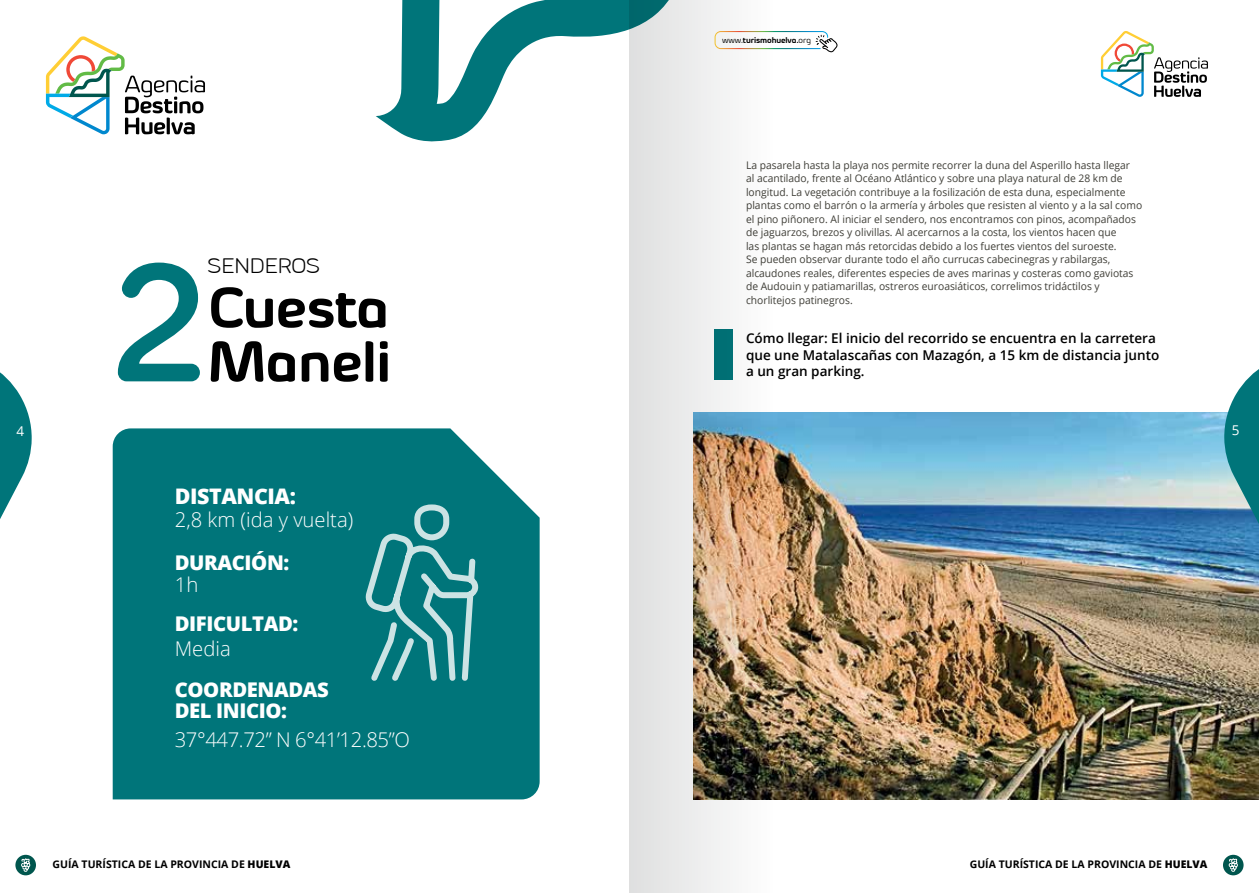
<style>
.page{position:relative;width:1259px;height:893px;background:#fff}
.page>*{position:absolute;margin:0;border:0;box-sizing:border-box;transform-origin:0 0}
.t1{font:700 172.95px "Bariol";color:#00757a}
.t2{font:700 57px/54px "Byom";letter-spacing:-.01em;color:#000}
.t3{font:800 21.45px "Open Sans";letter-spacing:-.02em;color:#fff}
.t4{font:300 21px "Byom";letter-spacing:.02em;color:#000}
.t5{font:800 20.25px/21px "Open Sans";letter-spacing:-.02em;color:#fff}
.t6{font:300 20.25px "Open Sans";color:#fff}
.t7{font:300 20.25px "Open Sans";letter-spacing:-.02em;color:#fff}
.t8{font:600 13.5px/16.5px "Open Sans";color:#000}
.t9{font:13.5px "Open Sans";color:#fff}
.t10{font:10.5px/13.5px "Open Sans";color:#3f3e37}
.t11{font:700 10.5px "Open Sans";color:#000}
.t12{font:700 8.4px "Byom";letter-spacing:-.01em;color:#000}
.s1{font-weight:400}
.s2{font-weight:800}
</style>
<div class="page">
<div style="left:113px;top:428px;width:426px;height:371px;background:#00757a"></div>
<img style="left:856px;top:412px;width:403px;height:387px">
<svg style="left:46px;top:36px;width:159px;height:98px"></svg>
<svg style="left:1101px;top:31px;width:107px;height:66px"></svg>
<svg style="left:376px;top:0;width:253px;height:142px"></svg>
<div style="left:15px;top:855px;width:21px;height:20px;background:#00564e;border-radius:50%"></div>
<svg style="left:21px;top:858px;width:10px;height:14px"></svg>
<div style="left:1223px;top:855px;width:20px;height:20px;background:#00564e;border-radius:50%"></div>
<svg style="left:1228px;top:858px;width:10px;height:14px"></svg>
<svg style="left:0;top:372px;width:32px;height:147px"></svg>
<svg style="left:1224px;top:369px;width:35px;height:207px;background:#4190a3"></svg>
<svg style="left:364px;top:503px;width:116px;height:179px;background:#308f93"></svg>
<img style="left:629px;top:0;width:227px;height:893px">
<h1 class="t1" style="left:111px;top:205px;width:95px">2</h1>
<h3 class="t4" style="left:208px;top:254px;width:113px">SENDEROS</h3>
<h2 class="t2" style="left:208px;top:281px;width:185px">Cuesta<br>Maneli</h2>
<p class="t12" style="left:722px;top:35px;width:91px"><span class="s1">www.</span>turismohuelva.<span class="s1">org</span></p>
<p class="t10" style="left:746px;top:158px;width:398px">La pasarela hasta la playa nos permite recorrer la duna del Asperillo hasta llegar<br>al acantilado, frente al Océano Atlántico y sobre una playa natural de 28 km de longitud. La vegetación contribuye a la fosilización de esta duna, especialmente plantas como el barrón o la armería y árboles que resisten al viento y a la sal como el pino piñonero. Al iniciar el sendero, nos encontramos con pinos, acompañados de jaguarzos, brezos y olivillas. Al acercarnos a la costa, los vientos hacen que<br>las plantas se hagan más retorcidas debido a los fuertes vientos del suroeste.<br>Se pueden observar durante todo el año currucas cabecinegras y rabilargas, alcaudones reales, diferentes especies de aves marinas y costeras como gaviotas de Audouin y patiamarillas, ostreros euroasiáticos, correlimos tridáctilos y chorlitejos patinegros.</p>
<p class="t8" style="left:746px;top:330px;width:415px">Cómo llegar: El inicio del recorrido se encuentra en la carretera que une Matalascañas con Mazagón, a 15 km de distancia junto a un gran parking.</p>
<p class="t9" style="left:17px;top:422px;width:9px">4</p>
<p class="t9" style="left:1231px;top:421px;width:9px">5</p>
<h3 class="t3" style="left:175px;top:480px;width:123px">DISTANCIA:</h3>
<h3 class="t6" style="left:175px;top:505px;width:180px">2,8 km (ida y vuelta)</h3>
<h3 class="t5" style="left:175px;top:551px;width:116px">DURACIÓN:</h3>
<h3 class="t6" style="left:175px;top:570px;width:25px">1h</h3>
<h3 class="t5" style="left:175px;top:612px;width:125px">DIFICULTAD:</h3>
<h3 class="t6" style="left:175px;top:635px;width:58px">Media</h3>
<h3 class="t5" style="left:175px;top:678px;width:156px">COORDENADAS<br>DEL INICIO:</h3>
<h3 class="t7" style="left:175px;top:726px;width:237px">37°447.72” N 6°41’12.85”O</h3>
<p class="t11" style="left:53px;top:857px;width:239px">GUÍA TURÍSTICA DE LA PROVINCIA DE <span class="s2">HUELVA</span></p>
<p class="t11" style="left:969px;top:857px;width:239px">GUÍA TURÍSTICA DE LA PROVINCIA DE <span class="s2">HUELVA</span></p>
</div>
